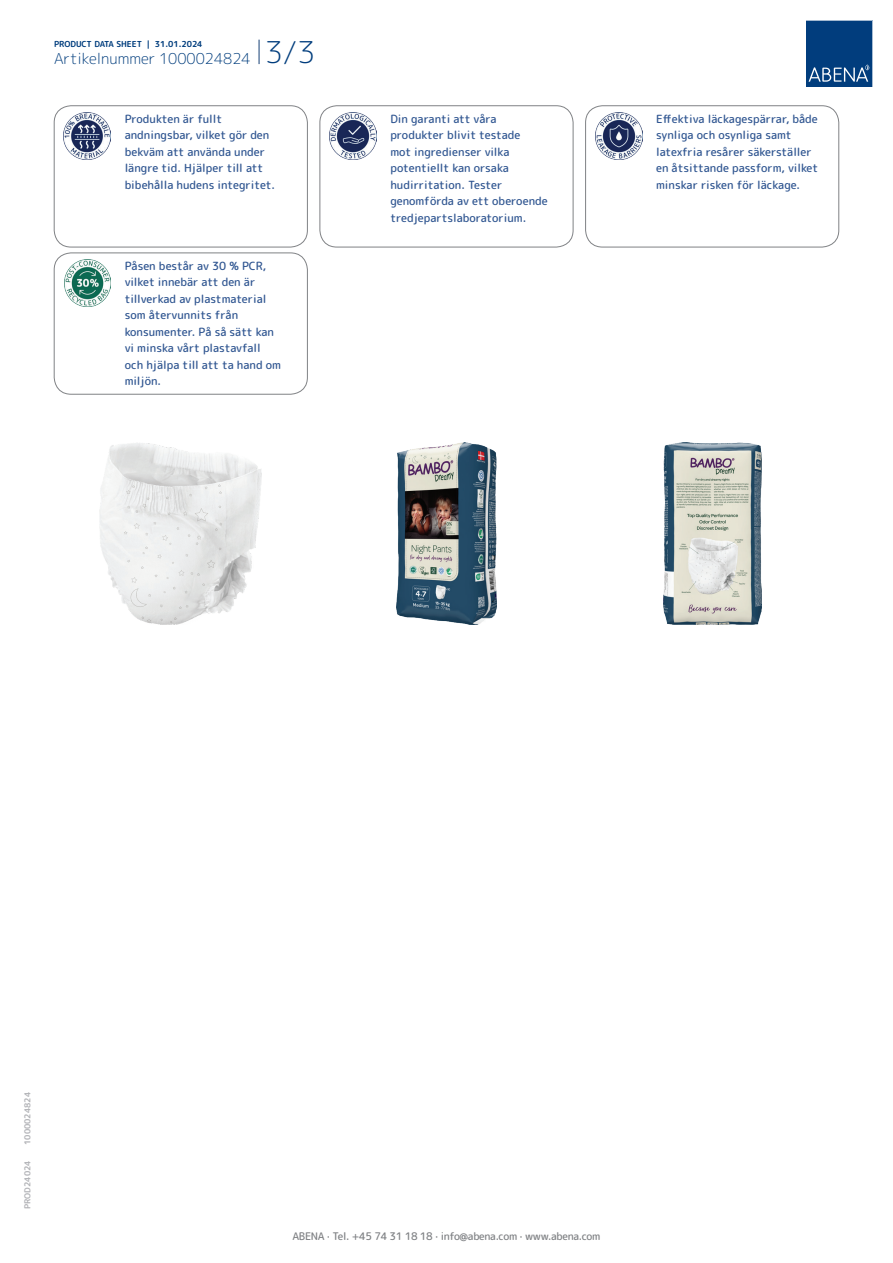
<style>
.page{position:relative;width:893px;height:1263px;background:#fff}
.page>*{position:absolute;margin:0;border:0;box-sizing:border-box;transform-origin:0 0}
.t1{font:300 15px "Rounded Mplus 1 c";color:#013d7d}
.t2{font:500 11.25px/16.5px "Rounded Mplus 1 c";color:#305691}
.t3{font:500 10.5px "Rounded Mplus 1 c";letter-spacing:-.03em;color:#808285}
.t4{font:700 8.25px "Rounded Mplus 1 c";color:#013d7d}
.t5{font:700 8.25px "Rounded Mplus 1 c";color:#b2b3b7}
.s1{font-size:30px}
</style>
<div class="page">
<svg style="left:259px;top:40px;width:1px;height:24px"></svg>
<svg style="left:806px;top:20px;width:67px;height:67px;background:#144b86"></svg>
<img style="left:64px;top:112px;width:47px;height:47px">
<div style="left:54px;top:106px;width:254px;height:141px;border:1px solid #808285;border-radius:17px"></div>
<img style="left:330px;top:112px;width:47px;height:47px">
<div style="left:320px;top:106px;width:253px;height:141px;border:1px solid #808285;border-radius:17px"></div>
<img style="left:595px;top:112px;width:47px;height:47px">
<div style="left:585px;top:106px;width:254px;height:141px;border:1px solid #808285;border-radius:17px"></div>
<img style="left:64px;top:260px;width:47px;height:46px">
<div style="left:54px;top:253px;width:254px;height:141px;border:1px solid #808285;border-radius:17px"></div>
<img style="left:100px;top:443px;width:161px;height:182px">
<img style="left:397px;top:442px;width:99px;height:183px">
<img style="left:663px;top:442px;width:99px;height:183px">
<p class="t4" style="left:54px;top:38px;width:150px">PRODUCT DATA SHEET | 31.01.2024</p>
<h1 class="t1" style="left:54px;top:48px;width:263px">Artikelnummer 1000024824 <span class="s1">3/3</span></h1>
<p class="t2" style="left:125px;top:110px;width:152px">Produkten är fullt andningsbar, vilket gör den bekväm att använda under längre tid. Hjälper till att bibehålla hudens integritet.</p>
<p class="t2" style="left:390px;top:110px;width:159px">Din garanti att våra produkter blivit testade<br>mot ingredienser vilka potentiellt kan orsaka hudirritation. Tester genomförda av ett oberoende tredjepartslaboratorium.</p>
<p class="t2" style="left:656px;top:110px;width:164px">Effektiva läckagespärrar, både synliga och osynliga samt latexfria resårer säkerställer en åtsittande passform, vilket minskar risken för läckage.</p>
<p class="t2" style="left:125px;top:257px;width:158px">Påsen består av 30 % PCR, vilket innebär att den är tillverkad av plastmaterial som återvunnits från konsumenter. På så sätt kan vi minska vårt plastavfall och hjälpa till att ta hand om miljön.</p>
<p class="t5" style="left:22px;top:1145px;width:54px;rotate:-90deg">1000024824</p>
<p class="t5" style="left:22px;top:1209px;width:50px;rotate:-90deg">PROD24024</p>
<p class="t3" style="left:292px;top:1229px;width:309px">ABENA · Tel. +45 74 31 18 18 · info@abena.com · www.abena.com</p>
</div>
